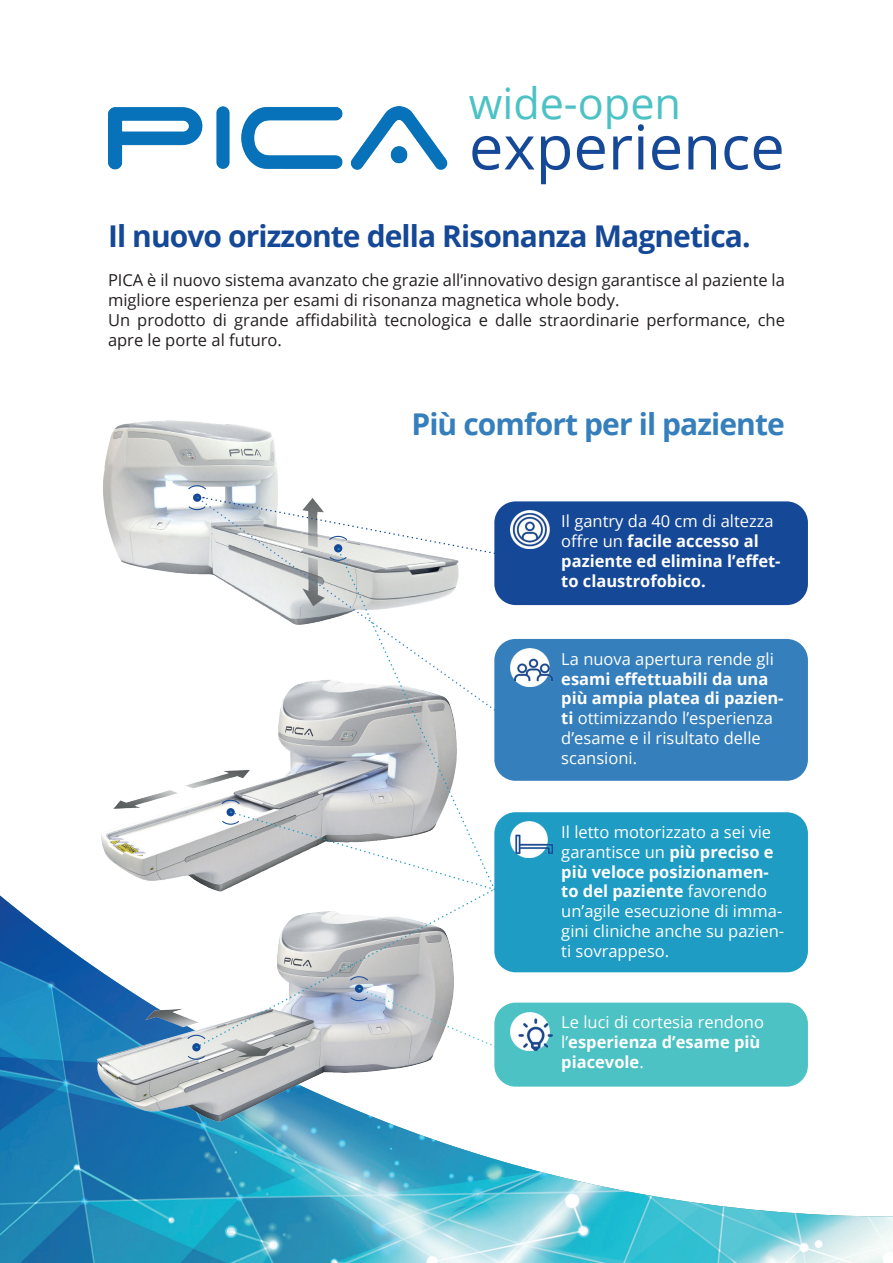
<style>
.page{position:relative;width:893px;height:1263px;background:#fff}
.page>*{position:absolute;margin:0;border:0;box-sizing:border-box;transform-origin:0 0}
.t1{font:61.5px "Open Sans";color:#154896}
.t2{font:43.2px "Open Sans";color:#4dc2c4}
.t3{font:700 30px "Open Sans";letter-spacing:-.03em;color:#154896}
.t4{font:700 30px "Open Sans";letter-spacing:-.03em;color:#357fbc}
.t5{font:16.5px/19.8px "Open Sans";color:#fff}
.t6{font:16.5px/19.8px "Open Sans";color:#231f20}
.t7{font:700 16.5px/19.8px "Open Sans";color:#fff}
.s1{font-weight:400}
.s2{font-weight:700}
</style>
<div class="page">
<img style="left:0;top:895px;width:893px;height:368px">
<div style="left:494px;top:501px;width:314px;height:104px;background:#154896;border-radius:21px"></div>
<div style="left:494px;top:1003px;width:314px;height:83px;background:#4dc2c4;border-radius:21px"></div>
<div style="left:494px;top:639px;width:314px;height:142px;background:#357fbc;border-radius:21px"></div>
<div style="left:494px;top:812px;width:314px;height:160px;background:#1f9cc4;border-radius:21px"></div>
<img style="left:511px;top:511px;width:39px;height:38px">
<img style="left:511px;top:1012px;width:41px;height:38px">
<img style="left:511px;top:648px;width:41px;height:38px">
<img style="left:511px;top:822px;width:41px;height:36px">
<img style="left:103px;top:420px;width:175px;height:154px">
<img style="left:101px;top:709px;width:236px;height:169px">
<img style="left:58px;top:878px;width:424px;height:281px">
<svg style="left:221px;top:799px;width:20px;height:6px"></svg>
<div style="left:227px;top:808px;width:8px;height:8px;background:#154896;border-radius:50%"></div>
<svg style="left:186px;top:1034px;width:12px;height:6px"></svg>
<svg style="left:187px;top:1055px;width:19px;height:5px"></svg>
<svg style="left:192px;top:1043px;width:9px;height:8px"></svg>
<svg style="left:197px;top:561px;width:140px;height:148px"></svg>
<svg style="left:198px;top:888px;width:296px;height:159px"></svg>
<svg style="left:349px;top:976px;width:147px;height:71px"></svg>
<svg style="left:337px;top:561px;width:157px;height:250px"></svg>
<svg style="left:221px;top:811px;width:274px;height:79px"></svg>
<svg style="left:187px;top:485px;width:308px;height:76px"></svg>
<img style="left:108px;top:106px;width:339px;height:64px">
<h2 class="t2" style="left:469px;top:73px;width:214px">wide-open</h2>
<h1 class="t1" style="left:469px;top:105px;width:317px">experience</h1>
<h3 class="t3" style="left:108px;top:215px;width:644px">Il nuovo orizzonte della Risonanza Magnetica.</h3>
<p class="t6" style="left:108px;top:270px;width:678px">PICA è il nuovo sistema avanzato che grazie all’innovativo design garantisce al paziente la migliore esperienza per esami di risonanza magnetica whole body.<br>Un prodotto di grande affidabilità tecnologica e dalle straordinarie performance, che apre le porte al futuro.</p>
<h3 class="t4" style="left:411px;top:403px;width:375px">Più comfort per il paziente</h3>
<p class="t7" style="left:561px;top:511px;width:221px"><span class="s1">Il gantry da 40 cm di altezza offre un</span> facile accesso al paziente ed elimina l’effet&shy;to claustrofobico.</p>
<p class="t5" style="left:561px;top:648px;width:214px">La nuova apertura rende gli</p>
<p class="t5" style="left:561px;top:668px;width:224px"><span class="s2">esami effettuabili da una più ampia platea di pazien&shy;ti</span> ottimizzando l’esperienza d’esame e il risultato delle scansioni.</p>
<p class="t5" style="left:561px;top:822px;width:224px">Il letto motorizzato a sei vie garantisce un <span class="s2">più preciso e più veloce posizionamen&shy;to del paziente</span> favorendo un’agile esecuzione di imma&shy;gini cliniche anche su pazien&shy;ti sovrappeso.</p>
<p class="t7" style="left:561px;top:1012px;width:204px"><span class="s1">Le luci di cortesia rendono l’</span>esperienza d’esame più piacevole<span class="s1">.</span></p>
</div>
